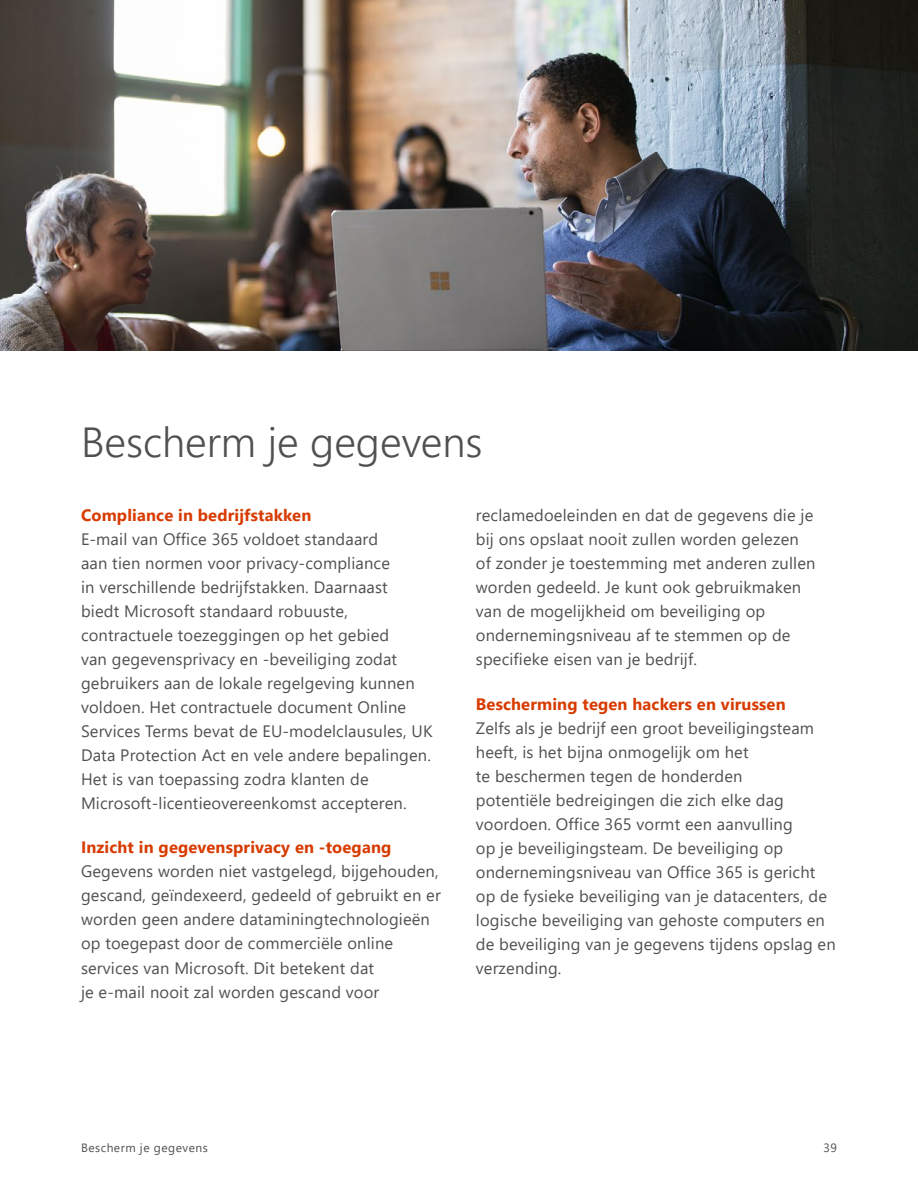
<style>
.page{position:relative;width:918px;height:1188px;background:#fff}
.page>*{position:absolute;margin:0;border:0;box-sizing:border-box;transform-origin:0 0}
.t1{font:300 42px "Segoe UI";color:#505050}
.t2{font:16.5px/24px "Segoe UI";letter-spacing:.01em;color:#505050}
.t3{font:700 16.5px "Segoe UI";letter-spacing:.01em;color:#d83b01}
.t4{font:12px "Segoe UI";letter-spacing:.04em;color:#505050}
</style>
<div class="page">
<img style="left:0;top:0;width:918px;height:351px">
<h1 class="t1" style="left:81px;top:402px;width:403px">Bescherm je gegevens</h1>
<p class="t3" style="left:81px;top:500px;width:232px">Compliance in bedrijfstakken</p>
<p class="t2" style="left:81px;top:526px;width:353px">E-mail van Office 365 voldoet standaard<br>aan tien normen voor privacy-compliance<br>in verschillende bedrijfstakken. Daarnaast<br>biedt Microsoft standaard robuuste, contractuele toezeggingen op het gebied<br>van gegevensprivacy en -beveiliging zodat gebruikers aan de lokale regelgeving kunnen voldoen. Het contractuele document Online Services Terms bevat de EU-modelclausules, UK Data Protection Act en vele andere bepalingen.<br>Het is van toepassing zodra klanten de Microsoft-licentieovereenkomst accepteren.</p>
<p class="t3" style="left:81px;top:832px;width:312px">Inzicht in gegevensprivacy en -toegang</p>
<p class="t2" style="left:81px;top:858px;width:361px">Gegevens worden niet vastgelegd, bijgehouden, gescand, geïndexeerd, gedeeld of gebruikt en er worden geen andere dataminingtechnologieën op toegepast door de commerciële online services van Microsoft. Dit betekent dat<br>je e-mail nooit zal worden gescand voor</p>
<p class="t2" style="left:476px;top:502px;width:341px">reclamedoeleinden en dat de gegevens die je bij ons opslaat nooit zullen worden gelezen of zonder je toestemming met anderen zullen worden gedeeld. Je kunt ook gebruikmaken van de mogelijkheid om beveiliging op ondernemingsniveau af te stemmen op de specifieke eisen van je bedrijf.</p>
<p class="t3" style="left:476px;top:688px;width:311px">Bescherming tegen hackers en virussen</p>
<p class="t2" style="left:476px;top:714px;width:361px">Zelfs als je bedrijf een groot beveiligingsteam heeft, is het bijna onmogelijk om het<br>te beschermen tegen de honderden<br>potentiële bedreigingen die zich elke dag voordoen. Office 365 vormt een aanvulling<br>op je beveiligingsteam. De beveiliging op ondernemingsniveau van Office 365 is gericht op de fysieke beveiliging van je datacenters, de logische beveiliging van gehoste computers en de beveiliging van je gegevens tijdens opslag en verzending.</p>
<p class="t4" style="left:81px;top:1136px;width:128px">Bescherm je gegevens</p>
<p class="t4" style="left:824px;top:1136px;width:15px">39</p>
</div>
